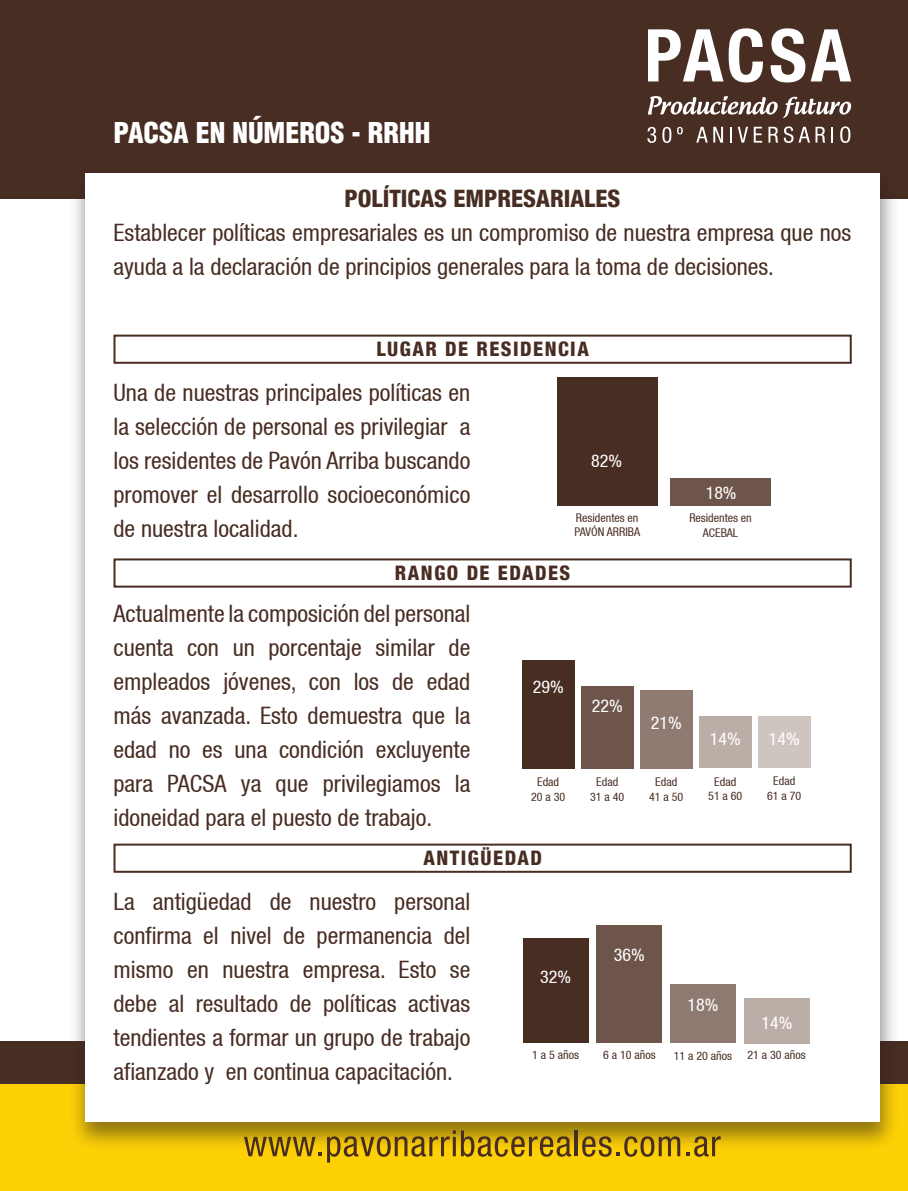
<style>
.page{position:relative;width:908px;height:1191px;background:#fff}
.page>*{position:absolute;margin:0;border:0;box-sizing:border-box;transform-origin:0 0}
.t1{font:900 condensed 28px "Helvetica";color:#fff}
.t2{font:condensed 24px/34px "Helvetica 57";color:#482d23;text-align:justify}
.t3{font:800 condensed 24px "Helvetica 87";color:#482d23}
.t4{font:800 condensed 20px "Helvetica 87";letter-spacing:.075em;color:#482d23}
.t5{font:condensed 18px "Helvetica 57";color:#fff}
.t6{font:condensed 12px "Helvetica 57";color:#482d23}
</style>
<div class="page">
<div style="left:0;top:0;width:907px;height:198px;background:#482d23"></div>
<div style="left:0;top:1072px;width:907px;height:119px;background:#fed006"></div>
<div style="left:0;top:1041px;width:907px;height:42px;background:#482d23"></div>
<svg style="left:648px;top:28px;width:114px;height:54px"></svg>
<svg style="left:770px;top:28px;width:80px;height:54px"></svg>
<svg style="left:648px;top:96px;width:202px;height:22px"></svg>
<svg style="left:647px;top:127px;width:9px;height:16px"></svg>
<svg style="left:662px;top:127px;width:20px;height:16px"></svg>
<svg style="left:696px;top:127px;width:11px;height:16px"></svg>
<svg style="left:713px;top:127px;width:9px;height:16px"></svg>
<svg style="left:730px;top:127px;width:1px;height:16px"></svg>
<svg style="left:737px;top:127px;width:10px;height:16px"></svg>
<svg style="left:753px;top:127px;width:8px;height:16px"></svg>
<svg style="left:768px;top:126px;width:41px;height:17px"></svg>
<svg style="left:815px;top:127px;width:10px;height:16px"></svg>
<svg style="left:831px;top:127px;width:2px;height:16px"></svg>
<svg style="left:840px;top:126px;width:10px;height:17px"></svg>
<div style="left:68px;top:167px;width:831px;height:985px;background:#231f20;opacity:.5"></div>
<div style="left:85px;top:173px;width:794px;height:948px;background:#fff"></div>
<div style="left:113px;top:334px;width:738px;height:30px;border:2px solid #482d23"></div>
<div style="left:113px;top:558px;width:738px;height:29px;border:2px solid #482d23"></div>
<div style="left:113px;top:843px;width:738px;height:29px;border:2px solid #482d23"></div>
<div style="left:669px;top:478px;width:101px;height:28px;background:#6d554b"></div>
<div style="left:556px;top:377px;width:101px;height:129px;background:#482d23"></div>
<div style="left:757px;top:716px;width:52px;height:52px;background:#cfc5c0"></div>
<div style="left:698px;top:716px;width:53px;height:52px;background:#bbaea7"></div>
<div style="left:639px;top:690px;width:53px;height:78px;background:#8f7a71"></div>
<div style="left:581px;top:686px;width:52px;height:82px;background:#6d554b"></div>
<div style="left:522px;top:660px;width:52px;height:108px;background:#482d23"></div>
<div style="left:743px;top:998px;width:66px;height:45px;background:#bbaea7"></div>
<div style="left:670px;top:984px;width:65px;height:59px;background:#8f7a71"></div>
<div style="left:596px;top:925px;width:65px;height:118px;background:#6d554b"></div>
<div style="left:522px;top:938px;width:66px;height:105px;background:#482d23"></div>
<svg style="left:244px;top:1136px;width:77px;height:20px"></svg>
<svg style="left:327px;top:1130px;width:244px;height:32px"></svg>
<hr style="left:574px;top:1130px;width:3px;height:26px;background:#482d23">
<svg style="left:582px;top:1136px;width:138px;height:20px"></svg>
<p class="t1" style="left:113px;top:115px;width:318px">PACSA EN NÚMEROS - RRHH</p>
<p class="t3" style="left:344px;top:184px;width:277px">POLÍTICAS EMPRESARIALES</p>
<p class="t2" style="left:113px;top:216px;width:739px">Establecer políticas empresariales es un compromiso de nuestra empresa que nos ayuda a la declaración de principios generales para la toma de decisiones.</p>
<p class="t4" style="left:376px;top:337px;width:214px">LUGAR DE RESIDENCIA</p>
<p class="t2" style="left:113px;top:375px;width:358px">Una de nuestras principales políticas en la selección de personal es privilegiar a los residentes de Pavón Arriba buscando promover el desarrollo socioeconómico de nuestra localidad.</p>
<p class="t5" style="left:591px;top:450px;width:32px">82%</p>
<p class="t6" style="left:575px;top:511px;width:64px">Residentes en</p>
<p class="t6" style="left:574px;top:525px;width:67px">PAVÓN ARRIBA</p>
<p class="t5" style="left:705px;top:482px;width:32px">18%</p>
<p class="t6" style="left:689px;top:511px;width:64px">Residentes en</p>
<p class="t6" style="left:702px;top:525px;width:37px">ACEBAL</p>
<p class="t4" style="left:395px;top:560px;width:177px">RANGO DE EDADES</p>
<p class="t2" style="left:113px;top:596px;width:358px">Actualmente la composición del personal cuenta con un porcentaje similar de empleados jóvenes, con los de edad más avanzada. Esto demuestra que la edad no es una condición excluyente para PACSA ya que privilegiamos la idoneidad para el puesto de trabajo.</p>
<p class="t5" style="left:532px;top:676px;width:32px">29%</p>
<p class="t6" style="left:537px;top:775px;width:23px">Edad</p>
<p class="t6" style="left:531px;top:789px;width:36px">20 a 30</p>
<p class="t4" style="left:423px;top:846px;width:120px">ANTIGÜEDAD</p>
<p class="t5" style="left:591px;top:695px;width:32px">22%</p>
<p class="t6" style="left:596px;top:775px;width:23px">Edad</p>
<p class="t6" style="left:590px;top:789px;width:36px">31 a 40</p>
<p class="t5" style="left:650px;top:712px;width:32px">21%</p>
<p class="t6" style="left:655px;top:775px;width:23px">Edad</p>
<p class="t6" style="left:649px;top:789px;width:36px">41 a 50</p>
<p class="t5" style="left:709px;top:728px;width:32px">14%</p>
<p class="t5" style="left:768px;top:728px;width:32px">14%</p>
<p class="t6" style="left:714px;top:774px;width:23px">Edad</p>
<p class="t6" style="left:708px;top:789px;width:36px">51 a 60</p>
<p class="t6" style="left:772px;top:774px;width:23px">Edad</p>
<p class="t6" style="left:766px;top:788px;width:36px">61 a 70</p>
<p class="t2" style="left:113px;top:884px;width:358px">La antigüedad de nuestro personal confirma el nivel de permanencia del mismo en nuestra empresa. Esto se debe al resultado de políticas activas tendientes a formar un grupo de trabajo afianzado y en continua capacitación.</p>
<p class="t5" style="left:540px;top:966px;width:32px">32%</p>
<p class="t5" style="left:613px;top:943px;width:32px">36%</p>
<p class="t5" style="left:687px;top:994px;width:32px">18%</p>
<p class="t5" style="left:761px;top:1012px;width:32px">14%</p>
<p class="t6" style="left:532px;top:1047px;width:48px">1 a 5 años</p>
<p class="t6" style="left:603px;top:1047px;width:54px">6 a 10 años</p>
<p class="t6" style="left:673px;top:1048px;width:60px">11 a 20 años</p>
<p class="t6" style="left:747px;top:1048px;width:60px">21 a 30 años</p>
</div>
